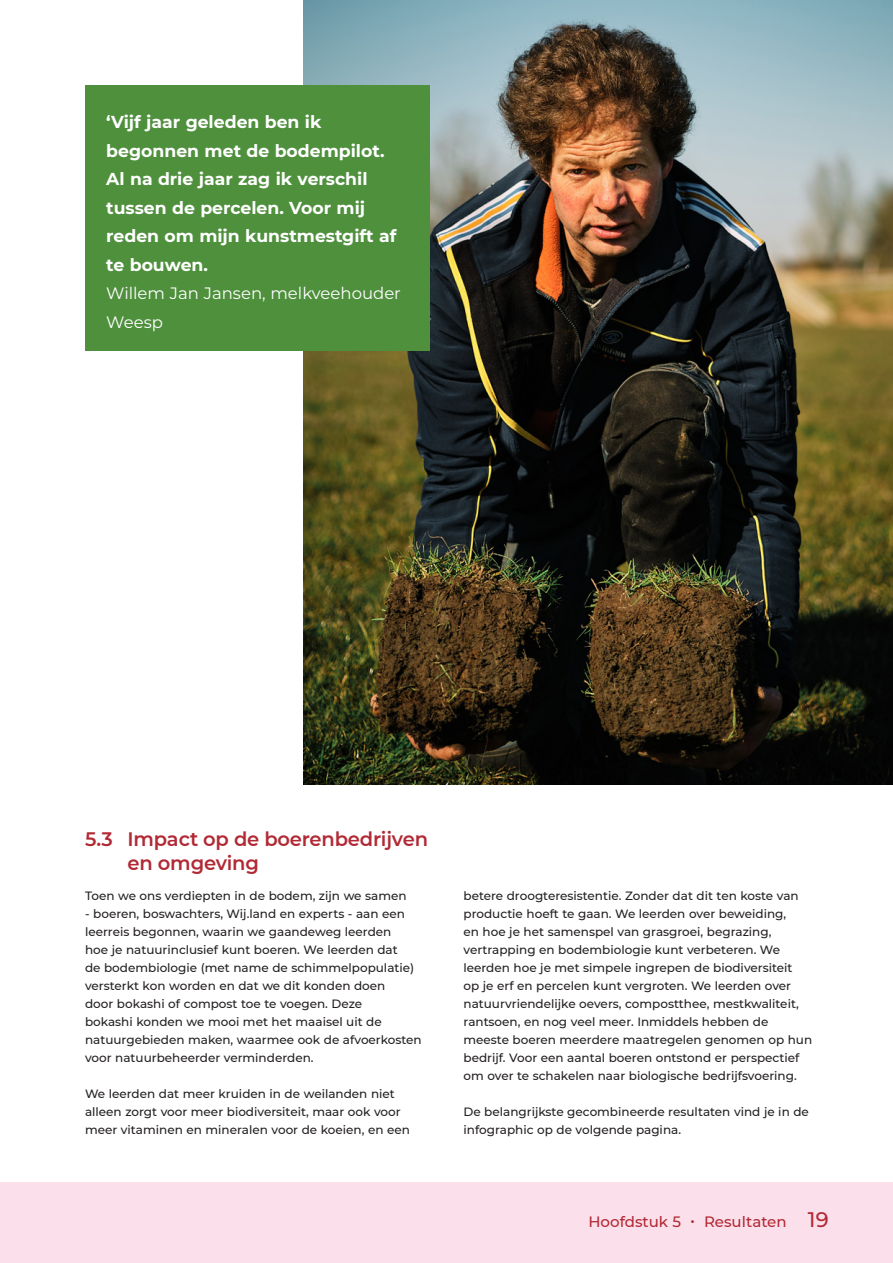
<style>
.page{position:relative;width:893px;height:1263px;background:#fff}
.page>*{position:absolute;margin:0;border:0;box-sizing:border-box;transform-origin:0 0}
.paragraafkop_1{font:600 19.5px/24px "Montserrat";letter-spacing:-.01em;color:#b12934}
.uitspraak{font:700 17.25px/28.5px "Montserrat";color:#fff}
.uitspraak-naam{font:16.5px/28.5px "Montserrat";color:#fff}
.brood{font:500 15px "Montserrat";color:#b12934}
.brood-2{font:500 12px/18px "Montserrat";color:#231f20}
.s1{font-size:21px}
</style>
<div class="page">
<div style="left:0;top:1182px;width:893px;height:81px;background:#fbdfeb"></div>
<img style="left:303px;top:0;width:590px;height:784px">
<div style="left:85px;top:85px;width:344px;height:266px;background:#4f903d"></div>
<p class="uitspraak" style="left:106px;top:107px;width:292px">‘Vijf jaar geleden ben ik begonnen met de bodempilot.<br>Al na drie jaar zag ik verschil tussen de percelen. Voor mij reden om mijn kunstmestgift af te bouwen.</p>
<p class="uitspraak-naam" style="left:106px;top:279px;width:296px">Willem Jan Jansen, melkveehouder<br>Weesp</p>
<p class="paragraafkop_1" style="left:128px;top:826px;width:302px;text-indent:-43px">5.3 Impact op de boerenbedrijven en omgeving</p>
<p class="brood-2" style="left:85px;top:886px;width:323px">Toen we ons verdiepten in de bodem, zijn we samen</p>
<p class="brood-2" style="left:85px;top:904px;width:338px">- boeren, boswachters, Wij.land en experts - aan een leerreis begonnen, waarin we gaandeweg leerden<br>hoe je natuurinclusief kunt boeren. We leerden dat<br>de bodembiologie (met name de schimmelpopulatie) versterkt kon worden en dat we dit konden doen<br>door bokashi of compost toe te voegen. Deze<br>bokashi konden we mooi met het maaisel uit de natuurgebieden maken, waarmee ook de afvoerkosten voor natuurbeheerder verminderden.</p>
<p class="brood-2" style="left:85px;top:1084px;width:326px">We leerden dat meer kruiden in de weilanden niet alleen zorgt voor meer biodiversiteit, maar ook voor meer vitaminen en mineralen voor de koeien, en een</p>
<p class="brood-2" style="left:463px;top:886px;width:350px">betere droogteresistentie. Zonder dat dit ten koste van productie hoeft te gaan. We leerden over beweiding,<br>en hoe je het samenspel van grasgroei, begrazing, vertrapping en bodembiologie kunt verbeteren. We leerden hoe je met simpele ingrepen de biodiversiteit<br>op je erf en percelen kunt vergroten. We leerden over natuurvriendelijke oevers, compostthee, mestkwaliteit, rantsoen, en nog veel meer. Inmiddels hebben de meeste boeren meerdere maatregelen genomen op hun bedrijf. Voor een aantal boeren ontstond er perspectief om over te schakelen naar biologische bedrijfsvoering.</p>
<p class="brood-2" style="left:463px;top:1102px;width:347px">De belangrijkste gecombineerde resultaten vind je in de infographic op de volgende pagina.</p>
<p class="brood" style="left:588px;top:1211px;width:242px">Hoofdstuk 5 • Resultaten <span class="s1">19</span></p>
</div>
